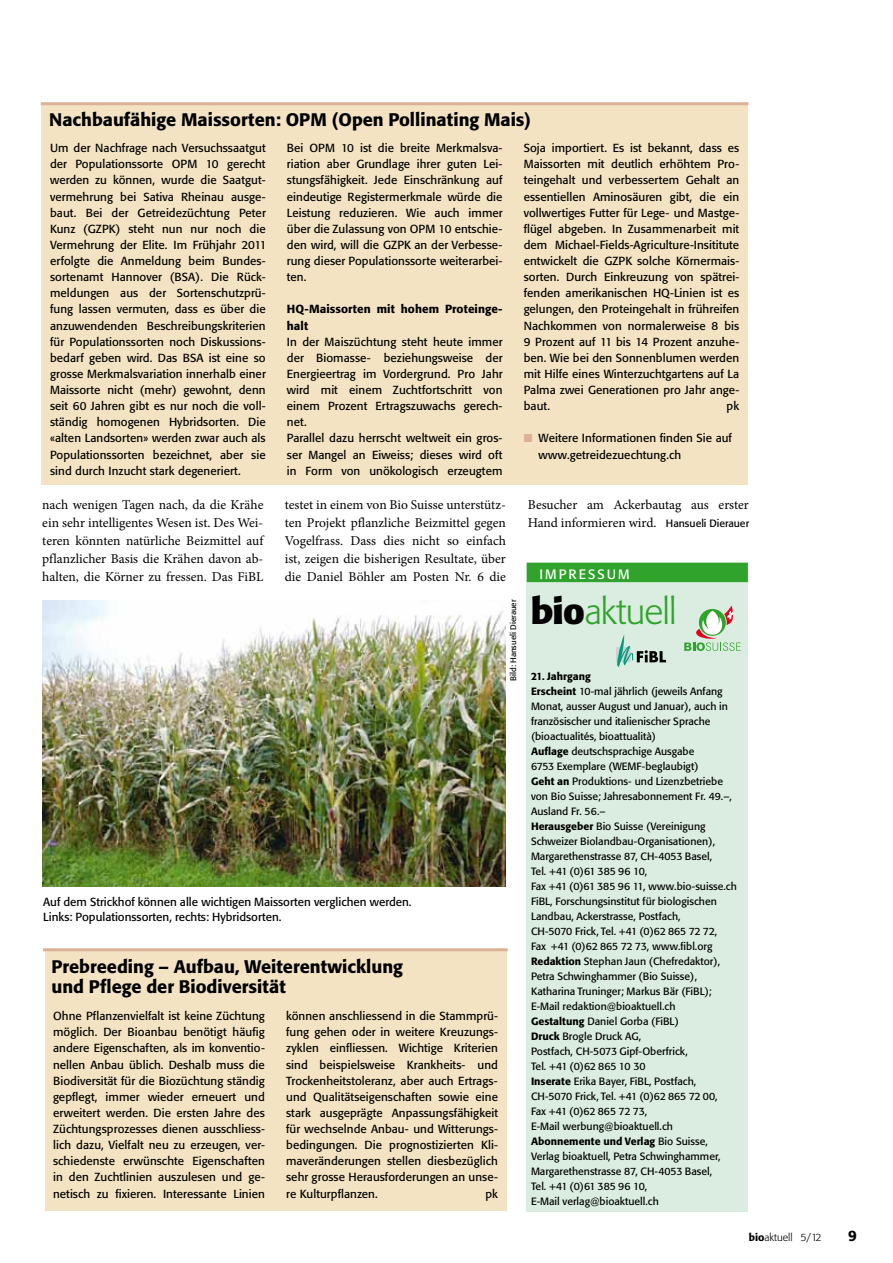
<style>
.page{position:relative;width:893px;height:1263px;background:#fff}
.page>*{position:absolute;margin:0;border:0;box-sizing:border-box;transform-origin:0 0}
.t1{font:300 36px "Formata BQ";letter-spacing:-.02em;color:#30a32c}
.t2{font:500 18px/20.2px "Formata BQ";color:#000}
.t3{font:500 15px "Formata BQ";color:#000}
.t4{font:13.5px/18px "Minion Pro";color:#000;text-align:justify}
.t5{font:13.5px "Formata BQ";letter-spacing:.15em;color:#fff}
.t6{font:11.7px/16px "Formata BQ";letter-spacing:.005em;color:#000;text-align:justify}
.t7{font:500 11.7px/16px "Formata BQ";letter-spacing:.005em;color:#000}
.t8{font:10.5px/15px "Formata BQ";color:#000}
.t9{font:300 10.5px "Formata BQ";color:#000}
.t10{font:7.95px "Formata BQ";color:#000}
.s1{color:#ddb196}
.s2{font-family:"Formata BQ";font-size:10.5px}
.s3{font-weight:700;color:#000}
.s4{font-weight:500}
</style>
<div class="page">
<div style="left:42px;top:103px;width:706px;height:381px;background:#f3e3c3"></div>
<hr style="left:41px;top:102px;width:707px;height:3px;background:#ddb196">
<img style="left:42px;top:600px;width:464px;height:287px">
<div style="left:45px;top:949px;width:461px;height:262px;background:#f3e3c3"></div>
<hr style="left:43px;top:948px;width:465px;height:3px;background:#ddb196">
<div style="left:527px;top:563px;width:221px;height:648px;background:#dbede0"></div>
<div style="left:527px;top:563px;width:221px;height:19px;background:#30a32c"></div>
<div style="left:616px;top:648px;width:14px;height:14px;background:#d0d1d2"></div>
<svg style="left:617px;top:634px;width:49px;height:33px"></svg>
<svg style="left:684px;top:605px;width:57px;height:46px"></svg>
<h2 class="t2" style="left:49px;top:110px;width:483px">Nachbaufähige Maissorten: OPM (Open Pollinating Mais)</h2>
<p class="t6" style="left:50px;top:140px;width:218px">Um der Nachfrage nach Versuchssaatgut der Populationssorte OPM 10 gerecht werden zu können, wurde die Saatgut&shy;vermehrung bei Sativa Rheinau ausge&shy;baut. Bei der Getreidezüchtung Peter Kunz (GZPK) steht nun nur noch die Vermehrung der Elite. Im Frühjahr 2011 erfolgte die Anmeldung beim Bundes&shy;sortenamt Hannover (BSA). Die Rück&shy;meldungen aus der Sortenschutzprü&shy;fung lassen vermuten, dass es über die anzuwendenden Beschreibungskriterien für Populationssorten noch Diskussions&shy;bedarf geben wird. Das BSA ist eine so grosse Merkmalsvariation innerhalb einer Maissorte nicht (mehr) gewohnt, denn seit 60 Jahren gibt es nur noch die voll&shy;ständig homogenen Hybridsorten. Die «alten Landsorten» werden zwar auch als Populationssorten bezeichnet, aber sie sind durch Inzucht stark degeneriert.</p>
<p class="t6" style="left:287px;top:140px;width:217px">Bei OPM 10 ist die breite Merkmalsva&shy;riation aber Grundlage ihrer guten Lei&shy;stungsfähigkeit. Jede Einschränkung auf eindeutige Registermerkmale würde die Leistung reduzieren. Wie auch immer über die Zulassung von OPM 10 entschie&shy;den wird, will die GZPK an der Verbesse&shy;rung dieser Populationssorte weiterarbei&shy;ten.</p>
<p class="t7" style="left:287px;top:301px;width:217px">HQ-Maissorten mit hohem Proteinge&shy;halt</p>
<p class="t6" style="left:287px;top:333px;width:217px;text-align:left">In der Maiszüchtung steht heute immer der Biomasse- beziehungsweise der Energieertrag im Vordergrund. Pro Jahr wird mit einem Zuchtfortschritt von einem Prozent Ertragszuwachs gerech&shy;net.<br>Parallel dazu herrscht weltweit ein gros&shy;ser Mangel an Eiweiss; dieses wird oft in Form von unökologisch erzeugtem</p>
<p class="t6" style="left:524px;top:140px;width:217px">Soja importiert. Es ist bekannt, dass es Maissorten mit deutlich erhöhtem Pro&shy;teingehalt und verbessertem Gehalt an essentiellen Aminosäuren gibt, die ein vollwertiges Futter für Lege- und Mastge&shy;flügel abgeben. In Zusammenarbeit mit dem Michael-Fields-Agriculture-Insititute entwickelt die GZPK solche Körnermais&shy;sorten. Durch Einkreuzung von spätrei&shy;fenden amerikanischen HQ-Linien ist es gelungen, den Proteingehalt in frühreifen Nachkommen von normalerweise 8 bis 9 Prozent auf 11 bis 14 Prozent anzuhe&shy;ben. Wie bei den Sonnenblumen werden mit Hilfe eines Winterzuchtgartens auf La Palma zwei Generationen pro Jahr ange&shy;baut.</p>
<p class="t6" style="left:727px;top:398px;width:14px">pk</p>
<p class="t6" style="left:539px;top:430px;width:195px;text-indent:-15px"><span class="s1">■</span> Weitere Informationen finden Sie auf www.getreidezuechtung.ch</p>
<p class="t4" style="left:42px;top:496px;width:223px">nach wenigen Tagen nach, da die Krähe ein sehr intelligentes Wesen ist. Des Wei&shy;teren könnten natürliche Beizmittel auf pflanzlicher Basis die Krähen davon ab&shy;halten, die Körner zu fressen. Das FiBL</p>
<p class="t4" style="left:285px;top:496px;width:223px">testet in einem von Bio Suisse unterstütz&shy;ten Projekt pflanzliche Beizmittel gegen Vogelfrass. Dass dies nicht so einfach ist, zeigen die bisherigen Resultate, über die Daniel Böhler am Posten Nr. 6 die</p>
<p class="t4" style="left:528px;top:496px;width:223px">Besucher am Ackerbautag aus erster<br>Hand informieren wird. <span class="s2">Hansueli Dierauer</span></p>
<p class="t5" style="left:539px;top:566px;width:90px">impressum</p>
<p class="t10" style="left:509px;top:681px;width:83px;rotate:-90deg">Bild: Hansueli Dierauer</p>
<p class="t6" style="left:43px;top:895px;width:370px;line-height:14.5px">Auf dem Strickhof können alle wichtigen Maissorten verglichen werden.<br>Links: Populationssorten, rechts: Hybridsorten.</p>
<h2 class="t2" style="left:51px;top:956px;width:353px">Prebreeding – Aufbau, Weiterentwicklung und Pflege der Biodiversität</h2>
<p class="t6" style="left:53px;top:1008px;width:213px">Ohne Pflanzenvielfalt ist keine Züchtung möglich. Der Bioanbau benötigt häufig andere Eigenschaften, als im konventio&shy;nellen Anbau üblich. Deshalb muss die Biodiversität für die Biozüchtung ständig gepflegt, immer wieder erneuert und erweitert werden. Die ersten Jahre des Züchtungsprozesses dienen ausschliess&shy;lich dazu, Vielfalt neu zu erzeugen, ver&shy;schiedenste erwünschte Eigenschaften in den Zuchtlinien auszulesen und ge&shy;netisch zu fixieren. Interessante Linien</p>
<p class="t6" style="left:286px;top:1008px;width:213px">können anschliessend in die Stammprü&shy;fung gehen oder in weitere Kreuzungs&shy;zyklen einfliessen. Wichtige Kriterien sind beispielsweise Krankheits- und Trockenheitstoleranz, aber auch Ertrags&shy;und Qualitätseigenschaften sowie eine stark ausgeprägte Anpassungsfähigkeit für wechselnde Anbau- und Witterungs&shy;bedingungen. Die prognostizierten Kli&shy;maveränderungen stellen diesbezüglich sehr grosse Herausforderungen an unse&shy;re Kulturpflanzen.</p>
<p class="t6" style="left:485px;top:1185px;width:14px">pk</p>
<h1 class="t1" style="left:531px;top:591px;width:147px"><span class="s3">bio</span>aktuell</h1>
<p class="t8" style="left:531px;top:669px;width:207px"><span class="s4">21. Jahrgang<br>Erscheint</span> 10-mal jährlich (jeweils Anfang Monat, ausser August und Januar), auch in französischer und italienischer Sprache (bioactualités, bioattualità)<br><span class="s4">Auflage</span> deutschsprachige Ausgabe<br>6753 Exemplare (WEMF-beglaubigt)<br><span class="s4">Geht an</span> Produktions- und Lizenzbetriebe von Bio Suisse; Jahresabonnement Fr. 49.–, Ausland Fr. 56.–<br><span class="s4">Herausgeber</span> Bio Suisse (Vereinigung Schweizer Biolandbau-Organisationen), Margarethenstrasse 87, CH-4053 Basel,<br>Tel. +41 (0)61 385 96 10,<br>Fax +41 (0)61 385 96 11, www.bio-suisse.ch FiBL, Forschungsinstitut für biologischen Landbau, Ackerstrasse, Postfach,<br>CH-5070 Frick, Tel. +41 (0)62 865 72 72,<br>Fax +41 (0)62 865 72 73, www.fibl.org <span class="s4">Redaktion</span> Stephan Jaun (Chefredaktor), Petra Schwinghammer (Bio Suisse), Katharina Truninger; Markus Bär (FiBL); E-Mail redaktion@bioaktuell.ch<br><span class="s4">Gestaltung</span> Daniel Gorba (FiBL)<br><span class="s4">Druck</span> Brogle Druck AG,<br>Postfach, CH-5073 Gipf-Oberfrick,<br>Tel. +41 (0)62 865 10 30<br><span class="s4">Inserate</span> Erika Bayer, FiBL, Postfach, CH-5070 Frick, Tel. +41 (0)62 865 72 00,<br>Fax +41 (0)62 865 72 73,<br>E-Mail werbung@bioaktuell.ch <span class="s4">Abonnemente und Verlag</span> Bio Suisse, Verlag bioaktuell, Petra Schwinghammer, Margarethenstrasse 87, CH-4053 Basel,<br>Tel. +41 (0)61 385 96 10,<br>E-Mail verlag@bioaktuell.ch</p>
<p class="t9" style="left:749px;top:1231px;width:74px"><span class="s4">bio</span>aktuell 5/12</p>
<p class="t3" style="left:848px;top:1226px;width:10px">9</p>
</div>
